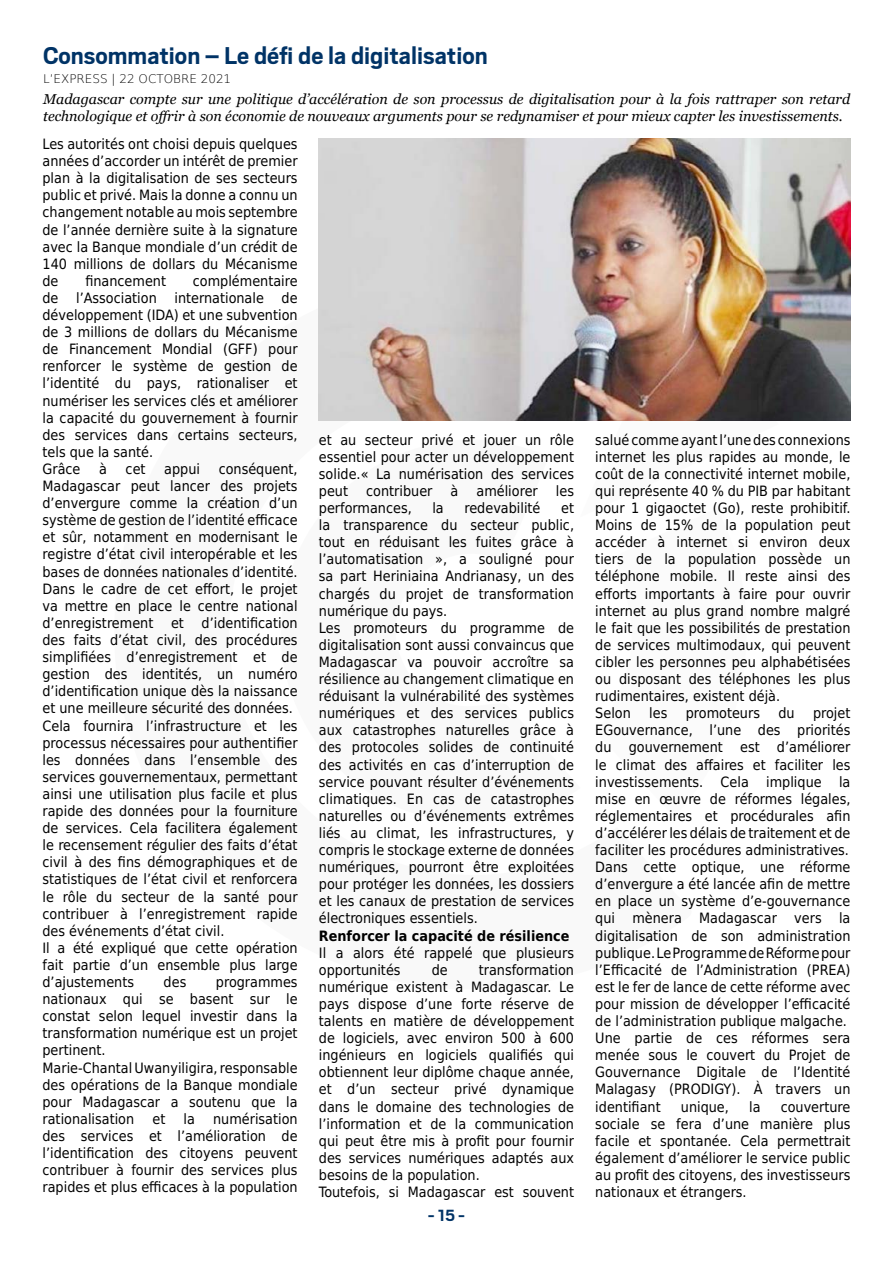
<style>
.page{position:relative;width:893px;height:1263px;background:#fff}
.page>*{position:absolute;margin:0;border:0;box-sizing:border-box;transform-origin:0 0}
.Titre{font:700 27px "Scout";color:#036}
.t1{font:700 18px "Scout";color:#036}
.Intertitre{font:14.25px/17.1px "DejaVu Sans Condensed";color:#000;text-align:justify}
.Chapo{font:italic 14.25px/17.1px "Georgia";color:#000}
.Intertitre-2{font:700 14.25px "DejaVu Sans Condensed";color:#000}
.Signature{font:200 12px "DejaVu Sans";color:#000}
</style>
<div class="page">
<img style="left:319px;top:138px;width:531px;height:283px">
<p class="Titre" style="left:43px;top:38px;width:446px">Consommation – Le défi de la digitalisation</p>
<p class="Signature" style="left:43px;top:70px;width:190px">L’EXPRESS | 22 OCTOBRE 2021</p>
<p class="Chapo" style="left:43px;top:91px;width:809px">Madagascar compte sur une politique d’accélération de son processus de digitalisation pour à la fois rattraper son retard technologique et offrir à son économie de nouveaux arguments pour se redynamiser et pour mieux capter les investissements.</p>
<p class="Intertitre" style="left:43px;top:135px;width:257px">Les autorités ont choisi depuis quelques années d’accorder un intérêt de premier plan à la digitalisation de ses secteurs public et privé. Mais la donne a connu un changement notable au mois septembre de l’année dernière suite à la signature avec la Banque mondiale d’un crédit de 140 millions de dollars du Mécanisme de</p>
<p class="Intertitre" style="left:43px;top:272px;width:257px;text-indent:150px">complémentaire de l’Association internationale de développement (IDA) et une subvention de 3 millions de dollars du Mécanisme de Financement Mondial (GFF) pour renforcer le système de gestion de l’identité du pays, rationaliser et numériser les services clés et améliorer la capacité du gouvernement à fournir des services dans certains secteurs, tels que la santé.</p>
<p class="Intertitre" style="left:43px;top:460px;width:40px">Grâce</p>
<p class="Intertitre" style="left:99px;top:460px;width:9px">à</p>
<p class="Intertitre" style="left:126px;top:460px;width:21px">cet</p>
<p class="Intertitre" style="left:164px;top:460px;width:37px">appui</p>
<p class="Intertitre" style="left:85px;top:272px;width:82px">financement</p>
<p class="Intertitre" style="left:319px;top:430px;width:257px">et au secteur privé et jouer un rôle essentiel pour acter un développement solide.« La numérisation des services peut</p>
<p class="Intertitre" style="left:595px;top:430px;width:257px">salué comme ayant l’une des connexions internet les plus rapides au monde, le coût de la connectivité internet mobile, qui représente 40 % du PIB par habitant pour 1 gigaoctet (Go), reste prohibitif.<br>Moins de 15% de la population peut accéder à internet si environ deux tiers de la population possède un téléphone mobile. Il reste ainsi des efforts importants à faire pour ouvrir internet au plus grand nombre malgré le fait que les possibilités de prestation de services multimodaux, qui peuvent cibler les personnes peu alphabétisées ou disposant des téléphones les plus rudimentaires, existent déjà.</p>
<p class="Intertitre" style="left:595px;top:704px;width:37px">Selon</p>
<p class="Intertitre" style="left:649px;top:704px;width:20px">les</p>
<p class="Intertitre" style="left:686px;top:704px;width:76px">promoteurs</p>
<p class="Intertitre" style="left:778px;top:704px;width:18px">du</p>
<p class="Intertitre" style="left:43px;top:460px;width:257px;text-indent:176px">conséquent, Madagascar peut lancer des projets d’envergure comme la création d’un système de gestion de l’identité efficace et sûr, notamment en modernisant le registre d’état civil interopérable et les bases de données nationales d’identité.<br>Dans le cadre de cet effort, le projet va mettre en place le centre national d’enregistrement et d’identification des faits d’état civil, des procédures simplifiées d’enregistrement et de gestion des identités, un numéro d’identification unique dès la naissance et une meilleure sécurité des données.</p>
<p class="Intertitre" style="left:43px;top:716px;width:257px">Cela fournira l’infrastructure et les processus nécessaires pour authentifier les données dans l’ensemble des services gouvernementaux, permettant ainsi une utilisation plus facile et plus rapide des données pour la fourniture de services. Cela facilitera également le recensement régulier des faits d’état civil à des fins démographiques et de statistiques de l’état civil et renforcera le rôle du secteur de la santé pour contribuer à l’enregistrement rapide des événements d’état civil.</p>
<p class="Intertitre" style="left:43px;top:939px;width:257px">Il a été expliqué que cette opération fait partie d’un ensemble plus large d’ajustements</p>
<p class="Intertitre" style="left:366px;top:482px;width:68px">contribuer</p>
<p class="Intertitre" style="left:451px;top:482px;width:9px">à</p>
<p class="Intertitre" style="left:476px;top:482px;width:63px">améliorer</p>
<p class="Intertitre" style="left:556px;top:482px;width:20px">les</p>
<p class="Intertitre" style="left:319px;top:499px;width:94px">performances,</p>
<p class="Intertitre" style="left:432px;top:499px;width:13px">la</p>
<p class="Intertitre" style="left:464px;top:499px;width:78px">redevabilité</p>
<p class="Intertitre" style="left:319px;top:499px;width:257px;text-indent:242px">et la transparence du secteur public, tout en réduisant les fuites grâce à l’automatisation », a souligné pour sa part Heriniaina Andrianasy, un des chargés du projet de transformation numérique du pays.</p>
<p class="Intertitre" style="left:319px;top:619px;width:257px">Les promoteurs du programme de digitalisation sont aussi convaincus que Madagascar va pouvoir accroître sa résilience au changement climatique en réduisant la vulnérabilité des systèmes numériques et des services publics aux catastrophes naturelles grâce à des protocoles solides de continuité des activités en cas d’interruption de service pouvant résulter d’événements climatiques. En cas de catastrophes naturelles ou d’événements extrêmes liés au climat, les infrastructures, y compris le stockage externe de données numériques, pourront être exploitées pour protéger les données, les dossiers et les canaux de prestation de services électroniques essentiels.</p>
<p class="Intertitre-2" style="left:319px;top:924px;width:252px">Renforcer la capacité de résilience</p>
<p class="Intertitre" style="left:319px;top:943px;width:257px">Il a alors été rappelé que plusieurs opportunités</p>
<p class="Intertitre" style="left:595px;top:704px;width:257px;text-indent:218px">projet EGouvernance, l’une des priorités du gouvernement est d’améliorer le climat des affaires et faciliter les investissements. Cela implique la mise en œuvre de réformes légales, réglementaires et procédurales afin d’accélérer les délais de traitement et de faciliter les procédures administratives.</p>
<p class="Intertitre" style="left:595px;top:858px;width:257px">Dans cette optique, une réforme d’envergure a été lancée afin de mettre en place un système d’e-gouvernance qui mènera Madagascar vers la digitalisation de son administration publique. Le Programme de Réforme pour l’Efficacité de l’Administration (PREA) est le fer de lance de cette réforme avec pour mission de développer l’efficacité de l’administration publique malgache.</p>
<p class="Intertitre" style="left:595px;top:1029px;width:257px">Une partie de ces réformes sera menée sous le couvert du Projet de Gouvernance Digitale de l’Identité Malagasy (PRODIGY). À travers un identifiant</p>
<p class="Intertitre" style="left:319px;top:961px;width:257px;text-indent:160px">transformation numérique existent à Madagascar. Le pays dispose d’une forte réserve de talents en matière de développement de logiciels, avec environ 500 à 600 ingénieurs en logiciels qualifiés qui obtiennent leur diplôme chaque année, et d’un secteur privé dynamique dans le domaine des technologies de l’information et de la communication qui peut être mis à profit pour fournir des services numériques adaptés aux besoins de la population.</p>
<p class="Intertitre" style="left:319px;top:1183px;width:257px">Toutefois, si Madagascar est souvent</p>
<p class="Intertitre" style="left:432px;top:961px;width:18px">de</p>
<p class="Intertitre" style="left:164px;top:973px;width:24px">des</p>
<p class="Intertitre" style="left:43px;top:973px;width:257px;text-indent:173px">programmes nationaux qui se basent sur le constat selon lequel investir dans la transformation numérique est un projet pertinent.</p>
<p class="Intertitre" style="left:43px;top:1058px;width:257px">Marie-Chantal Uwanyiligira, responsable des opérations de la Banque mondiale pour Madagascar a soutenu que la rationalisation</p>
<p class="Intertitre" style="left:681px;top:1097px;width:50px">unique,</p>
<p class="Intertitre" style="left:749px;top:1097px;width:13px">la</p>
<p class="Intertitre" style="left:595px;top:1097px;width:257px;text-indent:185px">couverture sociale se fera d’une manière plus facile et spontanée. Cela permettrait également d’améliorer le service public au profit des citoyens, des investisseurs nationaux et étrangers.</p>
<p class="Intertitre" style="left:43px;top:1110px;width:257px;text-indent:171px">numérisation des services et l’amélioration de l’identification des citoyens peuvent contribuer à fournir des services plus rapides et plus efficaces à la population</p>
<p class="Intertitre" style="left:152px;top:1110px;width:14px">et</p>
<p class="Intertitre" style="left:184px;top:1110px;width:13px">la</p>
<p class="t1" style="left:428px;top:1204px;width:38px">- 15 -</p>
</div>
